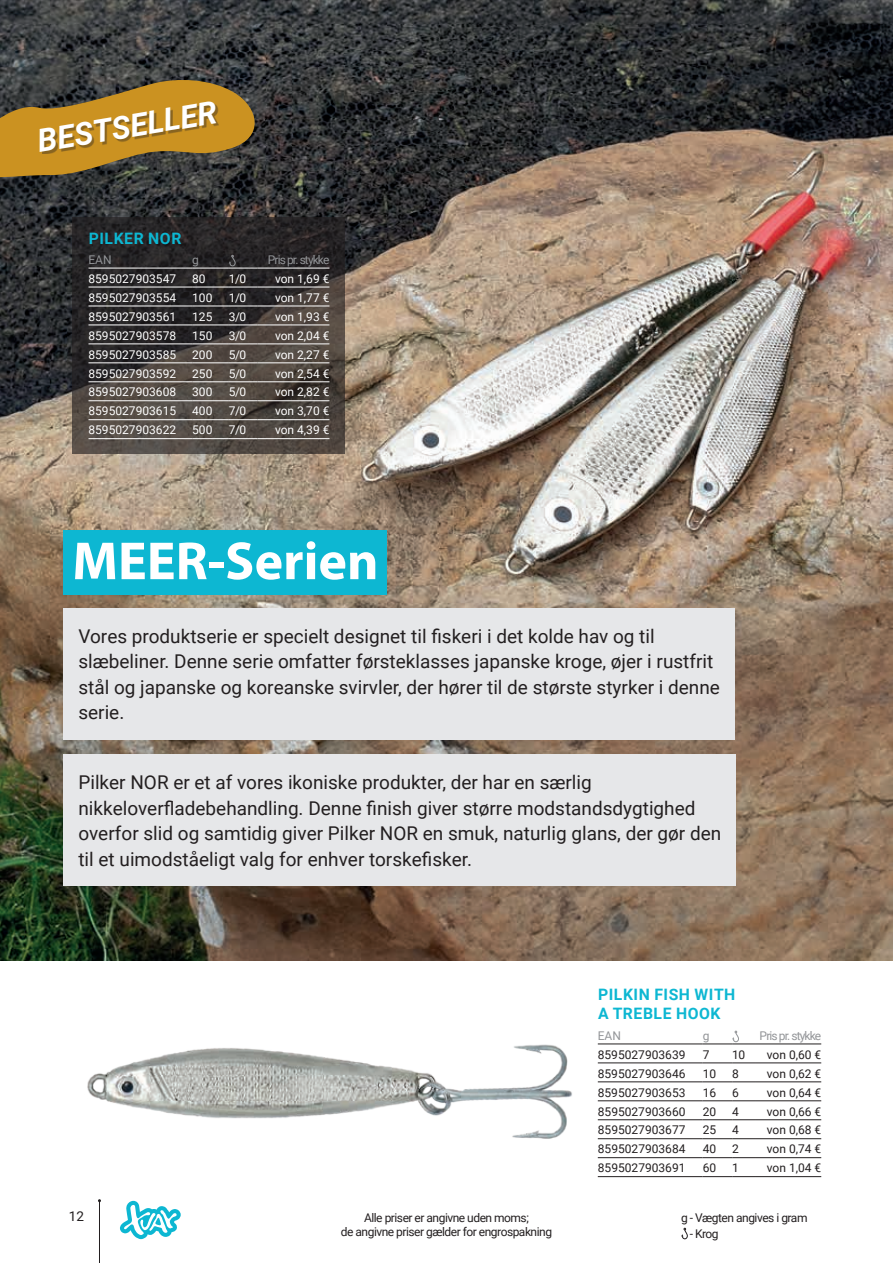
<style>
.page{position:relative;width:893px;height:1263px;background:#fff}
.page>*{position:absolute;margin:0;border:0;box-sizing:border-box;transform-origin:0 0}
.t1{font:700 54px "Myriad Pro";color:#fff}
.t2{font:italic 700 31.5px "Roboto";color:#fff}
.t3{font:18.9px/25.5px "Roboto";color:#231f20}
.t4{font:700 15.75px/18.9px "Roboto";letter-spacing:.035em;color:#0db7d2}
.t5{font:13.5px "Roboto";color:#231f20}
.t6{font:12px "Roboto";color:#fff}
.t7{font:12px "Roboto";color:#231f20}
.t8{font:12px/14.4px "Roboto";letter-spacing:-.04em;color:#231f20;text-align:center}
.t9{font:12px "Roboto";letter-spacing:-.075em;color:#939598}
</style>
<div class="page">
<hr style="left:99px;top:1201px;width:1px;height:62px;background:#231f20">
<svg style="left:120px;top:1201px;width:61px;height:38px"></svg>
<img style="left:0;top:0;width:893px;height:961px">
<div style="left:64px;top:530px;width:323px;height:65px;background:#0db7d2"></div>
<div style="left:64px;top:608px;width:671px;height:131px;background:#e6e7e9"></div>
<div style="left:64px;top:755px;width:672px;height:131px;background:#e6e7e9"></div>
<svg style="left:72px;top:217px;width:273px;height:237px"></svg>
<svg style="left:0;top:19px;width:265px;height:163px"></svg>
<div style="left:42px;top:103px;width:177px;height:51px;background:#231f20;opacity:.4"></div>
<svg style="left:681px;top:1228px;width:7px;height:11px"></svg>
<hr style="left:88px;top:268px;width:104px;height:1px;background:#fff">
<hr style="left:192px;top:268px;width:37px;height:1px;background:#fff">
<hr style="left:258px;top:268px;width:71px;height:1px;background:#fff">
<hr style="left:88px;top:438px;width:104px;height:1px;background:#fff">
<hr style="left:192px;top:438px;width:37px;height:1px;background:#fff">
<svg style="left:229px;top:438px;width:29px;height:1px"></svg>
<hr style="left:258px;top:438px;width:71px;height:1px;background:#fff">
<hr style="left:88px;top:287px;width:104px;height:1px;background:#fff">
<hr style="left:192px;top:287px;width:37px;height:1px;background:#fff">
<svg style="left:229px;top:287px;width:29px;height:1px"></svg>
<hr style="left:258px;top:287px;width:71px;height:1px;background:#fff">
<hr style="left:88px;top:306px;width:104px;height:1px;background:#fff">
<hr style="left:192px;top:306px;width:37px;height:1px;background:#fff">
<svg style="left:229px;top:306px;width:29px;height:1px"></svg>
<hr style="left:258px;top:306px;width:71px;height:1px;background:#fff">
<hr style="left:88px;top:325px;width:104px;height:1px;background:#fff">
<hr style="left:192px;top:325px;width:37px;height:1px;background:#fff">
<svg style="left:229px;top:325px;width:29px;height:1px"></svg>
<hr style="left:258px;top:325px;width:71px;height:1px;background:#fff">
<hr style="left:88px;top:343px;width:104px;height:1px;background:#fff">
<hr style="left:192px;top:343px;width:37px;height:1px;background:#fff">
<svg style="left:229px;top:343px;width:29px;height:1px"></svg>
<hr style="left:258px;top:343px;width:71px;height:1px;background:#fff">
<hr style="left:88px;top:362px;width:104px;height:1px;background:#fff">
<hr style="left:192px;top:362px;width:37px;height:1px;background:#fff">
<svg style="left:229px;top:362px;width:29px;height:1px"></svg>
<hr style="left:258px;top:362px;width:71px;height:1px;background:#fff">
<hr style="left:88px;top:381px;width:104px;height:1px;background:#fff">
<hr style="left:192px;top:381px;width:37px;height:1px;background:#fff">
<svg style="left:229px;top:381px;width:29px;height:1px"></svg>
<hr style="left:258px;top:381px;width:71px;height:1px;background:#fff">
<hr style="left:88px;top:400px;width:104px;height:1px;background:#fff">
<hr style="left:192px;top:400px;width:37px;height:1px;background:#fff">
<svg style="left:229px;top:400px;width:29px;height:1px"></svg>
<hr style="left:258px;top:400px;width:71px;height:1px;background:#fff">
<hr style="left:88px;top:419px;width:104px;height:1px;background:#fff">
<hr style="left:192px;top:419px;width:37px;height:1px;background:#fff">
<svg style="left:229px;top:419px;width:29px;height:1px"></svg>
<hr style="left:258px;top:419px;width:71px;height:1px;background:#fff">
<hr style="left:598px;top:1043px;width:105px;height:1px;background:#231f20">
<hr style="left:755px;top:1043px;width:66px;height:1px;background:#231f20">
<hr style="left:598px;top:1062px;width:105px;height:1px;background:#231f20">
<svg style="left:703px;top:1062px;width:52px;height:1px"></svg>
<hr style="left:755px;top:1062px;width:66px;height:1px;background:#231f20">
<hr style="left:598px;top:1081px;width:105px;height:1px;background:#231f20">
<svg style="left:703px;top:1081px;width:52px;height:1px"></svg>
<hr style="left:755px;top:1081px;width:66px;height:1px;background:#231f20">
<hr style="left:598px;top:1100px;width:105px;height:1px;background:#231f20">
<svg style="left:703px;top:1100px;width:52px;height:1px"></svg>
<hr style="left:755px;top:1100px;width:66px;height:1px;background:#231f20">
<hr style="left:598px;top:1119px;width:105px;height:1px;background:#231f20">
<svg style="left:703px;top:1119px;width:52px;height:1px"></svg>
<hr style="left:755px;top:1119px;width:66px;height:1px;background:#231f20">
<hr style="left:598px;top:1138px;width:105px;height:1px;background:#231f20">
<svg style="left:703px;top:1138px;width:52px;height:1px"></svg>
<hr style="left:755px;top:1138px;width:66px;height:1px;background:#231f20">
<hr style="left:598px;top:1157px;width:105px;height:1px;background:#231f20">
<svg style="left:703px;top:1157px;width:52px;height:1px"></svg>
<hr style="left:755px;top:1157px;width:66px;height:1px;background:#231f20">
<hr style="left:598px;top:1176px;width:105px;height:1px;background:#231f20">
<svg style="left:703px;top:1176px;width:52px;height:1px"></svg>
<hr style="left:755px;top:1176px;width:66px;height:1px;background:#231f20">
<img style="left:87px;top:1044px;width:485px;height:95px">
<svg style="left:229px;top:255px;width:29px;height:14px"></svg>
<svg style="left:703px;top:1031px;width:52px;height:13px"></svg>
<h2 class="t2" style="left:34px;top:119px;width:183px;rotate:-9deg">BESTSELLER</h2>
<p class="t4" style="left:89px;top:228px;width:94px">PILKER NOR</p>
<p class="t9" style="left:88px;top:251px;width:25px">EAN</p>
<p class="t9" style="left:192px;top:251px;width:8px">g</p>
<p class="t9" style="left:268px;top:251px;width:63px">Pris pr. stykke</p>
<p class="t6" style="left:88px;top:270px;width:89px">8595027903547</p>
<p class="t6" style="left:192px;top:270px;width:15px">80</p>
<p class="t6" style="left:229px;top:270px;width:19px">1/0</p>
<p class="t6" style="left:275px;top:270px;width:56px">von 1,69 €</p>
<p class="t6" style="left:88px;top:289px;width:89px">8595027903554</p>
<p class="t6" style="left:192px;top:289px;width:22px">100</p>
<p class="t6" style="left:229px;top:289px;width:19px">1/0</p>
<p class="t6" style="left:275px;top:289px;width:56px">von 1,77 €</p>
<p class="t6" style="left:88px;top:308px;width:89px">8595027903561</p>
<p class="t6" style="left:192px;top:308px;width:22px">125</p>
<p class="t6" style="left:229px;top:308px;width:19px">3/0</p>
<p class="t6" style="left:275px;top:308px;width:56px">von 1,93 €</p>
<p class="t6" style="left:88px;top:327px;width:89px">8595027903578</p>
<p class="t6" style="left:192px;top:327px;width:22px">150</p>
<p class="t6" style="left:229px;top:327px;width:19px">3/0</p>
<p class="t6" style="left:275px;top:327px;width:56px">von 2,04 €</p>
<p class="t6" style="left:88px;top:346px;width:89px">8595027903585</p>
<p class="t6" style="left:192px;top:346px;width:22px">200</p>
<p class="t6" style="left:229px;top:346px;width:19px">5/0</p>
<p class="t6" style="left:275px;top:346px;width:56px">von 2,27 €</p>
<p class="t6" style="left:88px;top:365px;width:89px">8595027903592</p>
<p class="t6" style="left:192px;top:365px;width:22px">250</p>
<p class="t6" style="left:229px;top:365px;width:19px">5/0</p>
<p class="t6" style="left:275px;top:365px;width:56px">von 2,54 €</p>
<p class="t6" style="left:88px;top:384px;width:89px">8595027903608</p>
<p class="t6" style="left:192px;top:384px;width:22px">300</p>
<p class="t6" style="left:229px;top:384px;width:19px">5/0</p>
<p class="t6" style="left:275px;top:384px;width:56px">von 2,82 €</p>
<p class="t6" style="left:88px;top:403px;width:89px">8595027903615</p>
<p class="t6" style="left:192px;top:403px;width:22px">400</p>
<p class="t6" style="left:229px;top:403px;width:19px">7/0</p>
<p class="t6" style="left:275px;top:403px;width:56px">von 3,70 €</p>
<p class="t6" style="left:88px;top:422px;width:89px">8595027903622</p>
<p class="t6" style="left:192px;top:422px;width:22px">500</p>
<p class="t6" style="left:229px;top:422px;width:19px">7/0</p>
<p class="t6" style="left:275px;top:422px;width:56px">von 4,39 €</p>
<h1 class="t1" style="left:72px;top:526px;width:308px">MEER-Serien</h1>
<p class="t3" style="left:78px;top:623px;width:643px">Vores produktserie er specielt designet til fiskeri i det kolde hav og til slæbeliner. Denne serie omfatter førsteklasses japanske kroge, øjer i rustfrit stål og japanske og koreanske svirvler, der hører til de største styrker i denne serie.</p>
<p class="t3" style="left:78px;top:769px;width:644px">Pilker NOR er et af vores ikoniske produkter, der har en særlig nikkeloverfladebehandling. Denne finish giver større modstandsdygtighed overfor slid og samtidig giver Pilker NOR en smuk, naturlig glans, der gør den til et uimodståeligt valg for enhver torskefisker.</p>
<p class="t5" style="left:69px;top:1207px;width:17px">12</p>
<p class="t8" style="left:341px;top:1210px;width:213px">Alle priser er angivne uden moms;<br>de angivne priser gælder for engrospakning</p>
<p class="t4" style="left:598px;top:985px;width:139px">PILKIN FISH WITH<br>A TREBLE HOOK</p>
<p class="t9" style="left:598px;top:1027px;width:25px">EAN</p>
<p class="t9" style="left:703px;top:1027px;width:8px">g</p>
<p class="t9" style="left:760px;top:1027px;width:63px">Pris pr. stykke</p>
<p class="t7" style="left:598px;top:1046px;width:89px">8595027903639</p>
<p class="t7" style="left:703px;top:1046px;width:8px">7</p>
<p class="t7" style="left:732px;top:1046px;width:15px">10</p>
<p class="t7" style="left:767px;top:1046px;width:56px">von 0,60 €</p>
<p class="t7" style="left:598px;top:1065px;width:89px">8595027903646</p>
<p class="t7" style="left:703px;top:1065px;width:15px">10</p>
<p class="t7" style="left:732px;top:1065px;width:8px">8</p>
<p class="t7" style="left:767px;top:1065px;width:56px">von 0,62 €</p>
<p class="t7" style="left:598px;top:1084px;width:89px">8595027903653</p>
<p class="t7" style="left:703px;top:1084px;width:15px">16</p>
<p class="t7" style="left:732px;top:1084px;width:8px">6</p>
<p class="t7" style="left:767px;top:1084px;width:56px">von 0,64 €</p>
<p class="t7" style="left:598px;top:1103px;width:89px">8595027903660</p>
<p class="t7" style="left:703px;top:1103px;width:15px">20</p>
<p class="t7" style="left:732px;top:1103px;width:8px">4</p>
<p class="t7" style="left:767px;top:1103px;width:56px">von 0,66 €</p>
<p class="t7" style="left:598px;top:1122px;width:89px">8595027903677</p>
<p class="t7" style="left:703px;top:1122px;width:15px">25</p>
<p class="t7" style="left:732px;top:1122px;width:8px">4</p>
<p class="t7" style="left:767px;top:1122px;width:56px">von 0,68 €</p>
<p class="t7" style="left:598px;top:1141px;width:89px">8595027903684</p>
<p class="t7" style="left:703px;top:1141px;width:15px">40</p>
<p class="t7" style="left:732px;top:1141px;width:8px">2</p>
<p class="t7" style="left:767px;top:1141px;width:56px">von 0,74 €</p>
<p class="t7" style="left:598px;top:1160px;width:89px">8595027903691</p>
<p class="t7" style="left:703px;top:1160px;width:15px">60</p>
<p class="t7" style="left:732px;top:1160px;width:8px">1</p>
<p class="t7" style="left:767px;top:1160px;width:56px">von 1,04 €</p>
<p class="t8" style="left:681px;top:1210px;width:128px">g - Vægten angives i gram</p>
<p class="t7" style="left:690px;top:1225px;width:30px">- Krog</p>
</div>
